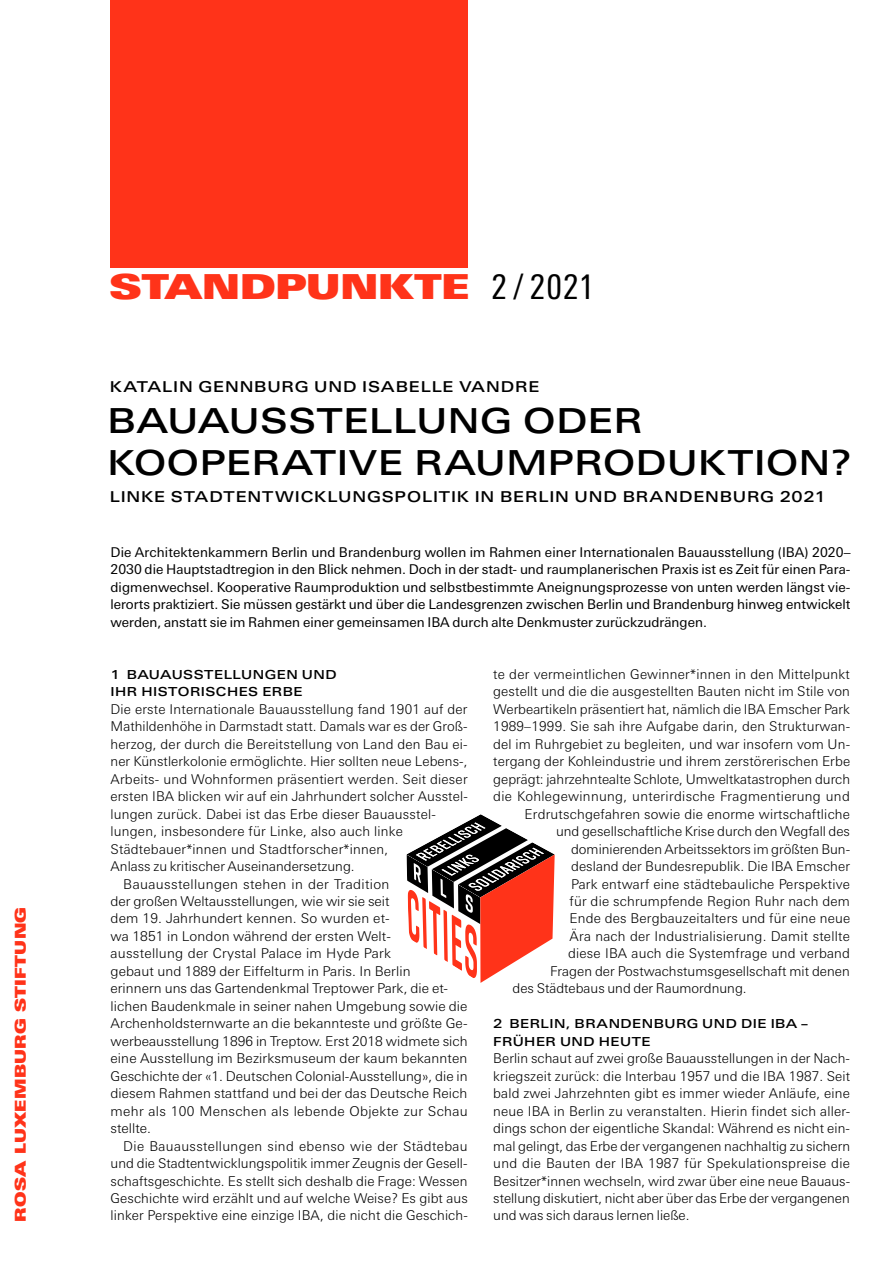
<style>
.page{position:relative;width:893px;height:1263px;background:#fff}
.page>*{position:absolute;margin:0;border:0;box-sizing:border-box;transform-origin:0 0}
.t1{font:500 34.5px/41.4px "Linotype Univers Extd";letter-spacing:.015em;color:#000}
.t2{font:34.5px "Linotype Univers Extd X Black";letter-spacing:-.005em;color:#ff3319}
.t3{font:condensed 34.5px "Linotype Univers";color:#000}
.t4{font:500 15px "Linotype Univers Extd";letter-spacing:.055em;color:#000}
.t5{font:15px "Linotype Univers Extd X Black";letter-spacing:.015em;color:#ff3319}
.t6{font:300 13.5px/17.4px "Linotype Univers Basic";letter-spacing:.01em;color:#000;text-align:justify}
.t7{font:13.5px/17.4px "Linotype Univers Basic";color:#000;text-align:justify}
.t8{font:500 12.45px/17.4px "Linotype Univers Extd";letter-spacing:.035em;color:#000}
</style>
<div class="page">
<div style="left:111px;top:0;width:357px;height:268px;background:#ff3319"></div>
<svg style="left:406px;top:814px;width:149px;height:169px"></svg>
<p class="t5" style="left:11px;top:1221px;width:316px;rotate:-90deg">ROSA LUXEMBURG STIFTUNG</p>
<h1 class="t2" style="left:109px;top:266px;width:361px">STANDPUNKTE</h1>
<h1 class="t3" style="left:492px;top:267px;width:104px">2 / 2021</h1>
<p class="t4" style="left:110px;top:377px;width:431px">KATALIN GENNBURG UND ISABELLE VANDRE</p>
<h1 class="t1" style="left:108px;top:400px;width:745px">BAUAUSSTELLUNG ODER<br>KOOPERATIVE RAUMPRODUKTION?</h1>
<p class="t4" style="left:110px;top:488px;width:718px">LINKE STADTENTWICKLUNGSPOLITIK IN BERLIN UND BRANDENBURG 2021</p>
<p class="t7" style="left:111px;top:543px;width:742px">Die Architektenkammern Berlin und Brandenburg wollen im Rahmen einer Internationalen Bauausstellung (IBA) 2020– 2030 die Hauptstadtregion in den Blick nehmen. Doch in der stadt- und raumplanerischen Praxis ist es Zeit für einen Para&shy;digmenwechsel. Kooperative Raumproduktion und selbstbestimmte Aneignungsprozesse von unten werden längst vie&shy;lerorts praktiziert. Sie müssen gestärkt und über die Landesgrenzen zwischen Berlin und Brandenburg hinweg entwickelt werden, anstatt sie im Rahmen einer gemeinsamen IBA durch alte Denkmuster zurückzudrängen.</p>
<p class="t8" style="left:111px;top:665px;width:228px">1 BAUAUSSTELLUNGEN UND<br>IHR -HISTORISCHES ERBE</p>
<p class="t6" style="left:111px;top:700px;width:358px">Die erste Internationale Bauausstellung fand 1901 auf der</p>
<p class="t6" style="left:111px;top:718px;width:359px">Mathildenhöhe in Darmstadt statt. Damals war es der Groß-</p>
<p class="t6" style="left:111px;top:735px;width:359px">herzog, der durch die Bereitstellung von Land den Bau ei-</p>
<p class="t6" style="left:111px;top:753px;width:358px">ner Künstlerkolonie ermöglichte. Hier sollten neue Lebens-,</p>
<p class="t6" style="left:111px;top:770px;width:359px">Arbeits- und Wohnformen präsentiert werden. Seit dieser</p>
<p class="t6" style="left:111px;top:787px;width:359px">ersten IBA blicken wir auf ein Jahrhundert solcher Ausstel-</p>
<p class="t6" style="left:111px;top:805px;width:327px">lungen zurück. Dabei ist das Erbe dieser Bauausstel-</p>
<p class="t6" style="left:111px;top:822px;width:294px">lungen, insbesondere für Linke, also auch linke</p>
<p class="t6" style="left:111px;top:840px;width:279px">Städtebauer*innen und Stadtforscher*innen,</p>
<p class="t6" style="left:111px;top:857px;width:246px">Anlass zu kritischer Auseinandersetzung.</p>
<p class="t6" style="left:123px;top:875px;width:268px">Bauausstellungen stehen in der Tradition</p>
<p class="t6" style="left:111px;top:892px;width:281px">der großen Weltausstellungen, wie wir sie seit</p>
<p class="t6" style="left:111px;top:910px;width:280px">dem 19. Jahrhundert kennen. So wurden et-</p>
<p class="t6" style="left:111px;top:927px;width:282px">wa 1851 in London während der ersten Welt-</p>
<p class="t6" style="left:111px;top:945px;width:282px">ausstellung der Crystal Palace im Hyde Park</p>
<p class="t6" style="left:111px;top:962px;width:302px">gebaut und 1889 der Eiffelturm in Paris. In Berlin</p>
<p class="t6" style="left:111px;top:980px;width:339px">erinnern uns das Gartendenkmal Treptower Park, die et-</p>
<p class="t6" style="left:111px;top:997px;width:358px">lichen Baudenkmale in seiner nahen Umgebung sowie die</p>
<p class="t6" style="left:111px;top:1015px;width:359px">Archenholdsternwarte an die bekannteste und größte Ge-</p>
<p class="t6" style="left:111px;top:1032px;width:359px">werbeausstellung 1896 in Treptow. Erst 2018 widmete sich</p>
<p class="t6" style="left:111px;top:1049px;width:358px">eine Ausstellung im Bezirksmuseum der kaum bekannten</p>
<p class="t6" style="left:111px;top:1067px;width:359px">Geschichte der «1. Deutschen Colonial-Ausstellung», die in</p>
<p class="t6" style="left:111px;top:1084px;width:358px">diesem Rahmen stattfand und bei der das Deutsche Reich</p>
<p class="t6" style="left:111px;top:1102px;width:359px">mehr als 100 Menschen als lebende Objekte zur Schau</p>
<p class="t6" style="left:111px;top:1119px;width:42px">stellte.</p>
<p class="t6" style="left:123px;top:1137px;width:346px">Die Bauausstellungen sind ebenso wie der Städtebau</p>
<p class="t6" style="left:111px;top:1154px;width:358px">und die Stadtentwicklungspolitik immer Zeugnis der Gesell-</p>
<p class="t6" style="left:111px;top:1172px;width:358px">schaftsgeschichte. Es stellt sich deshalb die Frage: Wessen</p>
<p class="t6" style="left:111px;top:1189px;width:359px">Geschichte wird erzählt und auf welche Weise? Es gibt aus</p>
<p class="t6" style="left:111px;top:1207px;width:359px">linker Perspektive eine einzige IBA, die nicht die Geschich-</p>
<p class="t6" style="left:493px;top:665px;width:358px">te der vermeintlichen Gewinner*innen in den Mittelpunkt</p>
<p class="t6" style="left:493px;top:683px;width:358px">gestellt und die die ausgestellten Bauten nicht im Stile von</p>
<p class="t6" style="left:493px;top:700px;width:358px">Werbeartikeln präsentiert hat, nämlich die IBA Emscher Park</p>
<p class="t6" style="left:493px;top:718px;width:359px">1989–1999. Sie sah ihre Aufgabe darin, den Strukturwan-</p>
<p class="t6" style="left:493px;top:735px;width:358px">del im Ruhrgebiet zu begleiten, und war insofern vom Un-</p>
<p class="t6" style="left:493px;top:753px;width:358px">tergang der Kohleindustrie und ihrem zerstörerischen Erbe</p>
<p class="t6" style="left:493px;top:770px;width:358px">geprägt: jahrzehntealte Schlote, Umweltkatastrophen durch</p>
<p class="t6" style="left:493px;top:787px;width:358px">die Kohlegewinnung, unterirdische Fragmentierung und</p>
<p class="t6" style="left:525px;top:805px;width:327px">Erdrutschgefahren sowie die enorme wirtschaftliche</p>
<p class="t6" style="left:556px;top:822px;width:296px">und gesellschaftliche Krise durch den Wegfall des</p>
<p class="t6" style="left:571px;top:840px;width:281px">dominierenden Arbeitssektors im größten Bun-</p>
<p class="t6" style="left:571px;top:857px;width:280px">desland der Bundesrepublik. Die IBA Emscher</p>
<p class="t6" style="left:571px;top:875px;width:280px">Park entwarf eine städtebauliche Perspektive</p>
<p class="t6" style="left:570px;top:892px;width:282px">für die schrumpfende Region Ruhr nach dem</p>
<p class="t6" style="left:570px;top:910px;width:282px">Ende des Bergbauzeitalters und für eine neue</p>
<p class="t6" style="left:570px;top:927px;width:282px">Ära nach der Industrialisierung. Damit stellte</p>
<p class="t6" style="left:568px;top:945px;width:284px">diese IBA auch die Systemfrage und verband</p>
<p class="t6" style="left:550px;top:962px;width:301px">Fragen der Postwachstumsgesellschaft mit denen</p>
<p class="t6" style="left:513px;top:980px;width:236px">des Städtebaus und der Raumordnung.</p>
<p class="t8" style="left:493px;top:1015px;width:316px">2 BERLIN, BRANDENBURG UND DIE IBA –<br>FRÜHER UND HEUTE</p>
<p class="t6" style="left:493px;top:1049px;width:358px">Berlin schaut auf zwei große Bauausstellungen in der Nach&shy;kriegszeit zurück: die Interbau 1957 und die IBA 1987. Seit bald zwei Jahrzehnten gibt es immer wieder Anläufe, eine neue IBA in Berlin zu veranstalten. Hierin findet sich aller&shy;dings schon der eigentliche Skandal: Während es nicht ein&shy;mal gelingt, das Erbe der vergangenen nachhaltig zu sichern und die Bauten der IBA 1987 für Spekulationspreise die Besitzer*innen wechseln, wird zwar über eine neue Bauaus&shy;stellung diskutiert, nicht aber über das Erbe der vergangenen und was sich daraus lernen ließe.</p>
</div>
